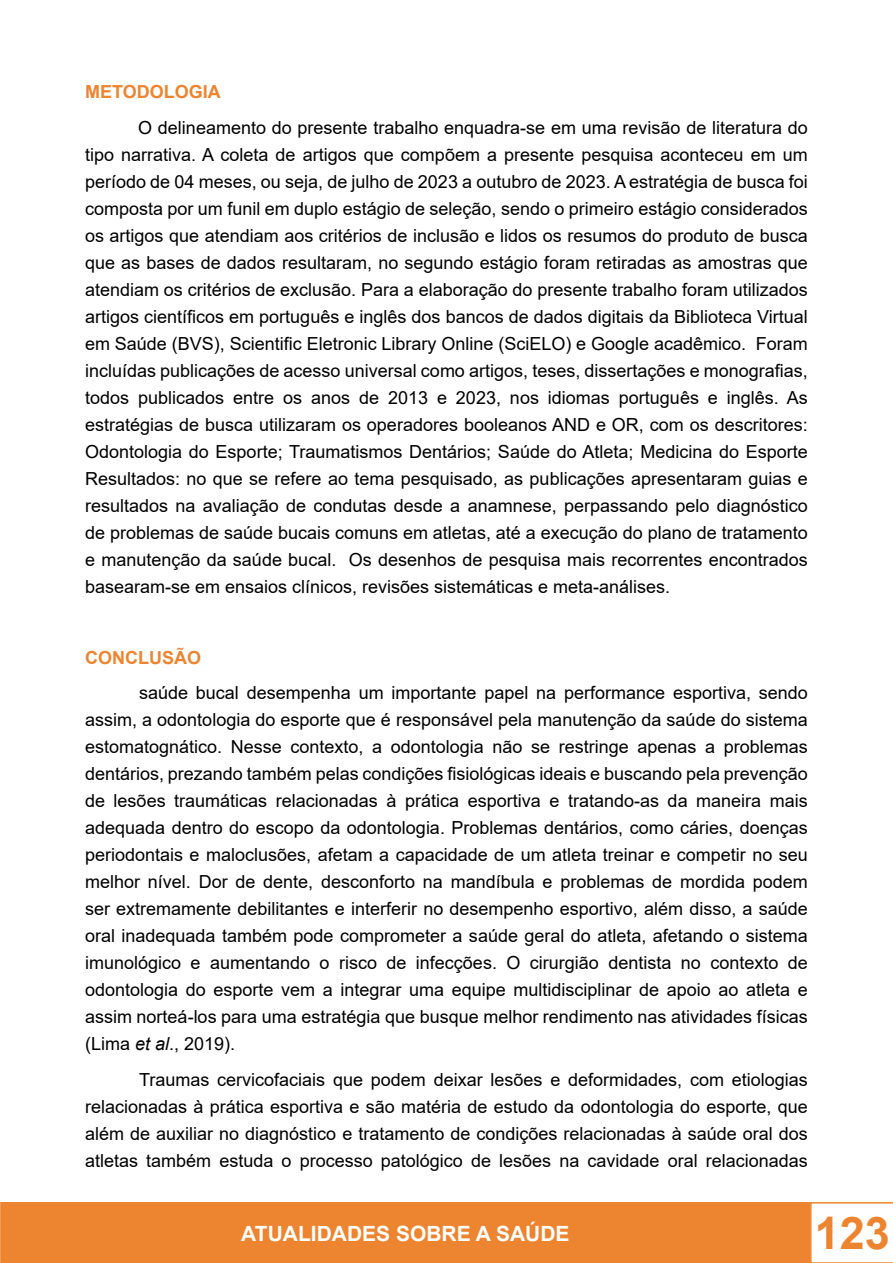
<style>
.page{position:relative;width:893px;height:1263px;background:#fff}
.page>*{position:absolute;margin:0;border:0;box-sizing:border-box;transform-origin:0 0}
.t1{font:700 45px "Arial";color:#ed8430}
.t2{font:700 21px "Arial";color:#fff}
.t3{font:18px/27px "Arial";color:#000;text-align:justify}
.Heading_1{font:700 18px "Arial";color:#ed8430}
.s1{font-style:italic}
</style>
<div class="page">
<svg style="left:0;top:1202px;width:1px;height:61px"></svg>
<div style="left:2px;top:1203px;width:807px;height:60px;background:#ed8430"></div>
<div style="left:1px;top:1202px;width:809px;height:61px;border:2px solid #ed8430"></div>
<svg style="left:810px;top:1202px;width:83px;height:61px"></svg>
<p class="Heading_1" style="left:85px;top:79px;width:137px">METODOLOGIA</p>
<p class="t3" style="left:85px;top:114px;width:724px;text-indent:53px">O delineamento do presente trabalho enquadra-se em uma revisão de literatura do tipo narrativa. A coleta de artigos que compõem a presente pesquisa aconteceu em um período de 04 meses, ou seja, de julho de 2023 a outubro de 2023. A estratégia de busca foi composta por um funil em duplo estágio de seleção, sendo o primeiro estágio considerados os artigos que atendiam aos critérios de inclusão e lidos os resumos do produto de busca que as bases de dados resultaram, no segundo estágio foram retiradas as amostras que atendiam os critérios de exclusão. Para a elaboração do presente trabalho foram utilizados artigos científicos em português e inglês dos bancos de dados digitais da Biblioteca Virtual em Saúde (BVS), Scientific Eletronic Library Online (SciELO) e Google acadêmico. Foram incluídas publicações de acesso universal como artigos, teses, dissertações e monografias, todos publicados entre os anos de 2013 e 2023, nos idiomas português e inglês. As estratégias de busca utilizaram os operadores booleanos AND e OR, com os descritores:<br>Odontologia do Esporte; Traumatismos Dentários; Saúde do Atleta; Medicina do Esporte Resultados: no que se refere ao tema pesquisado, as publicações apresentaram guias e resultados na avaliação de condutas desde a anamnese, perpassando pelo diagnóstico de problemas de saúde bucais comuns em atletas, até a execução do plano de tratamento e manutenção da saúde bucal. Os desenhos de pesquisa mais recorrentes encontrados basearam-se em ensaios clínicos, revisões sistemáticas e meta-análises.</p>
<p class="Heading_1" style="left:85px;top:645px;width:117px">CONCLUSÃO</p>
<p class="t3" style="left:85px;top:679px;width:724px;text-indent:54px">saúde bucal desempenha um importante papel na performance esportiva, sendo assim, a odontologia do esporte que é responsável pela manutenção da saúde do sistema estomatognático. Nesse contexto, a odontologia não se restringe apenas a problemas dentários, prezando também pelas condições fisiológicas ideais e buscando pela prevenção de lesões traumáticas relacionadas à prática esportiva e tratando-as da maneira mais adequada dentro do escopo da odontologia. Problemas dentários, como cáries, doenças periodontais e maloclusões, afetam a capacidade de um atleta treinar e competir no seu melhor nível. Dor de dente, desconforto na mandíbula e problemas de mordida podem ser extremamente debilitantes e interferir no desempenho esportivo, além disso, a saúde oral inadequada também pode comprometer a saúde geral do atleta, afetando o sistema imunológico e aumentando o risco de infecções. O cirurgião dentista no contexto de odontologia do esporte vem a integrar uma equipe multidisciplinar de apoio ao atleta e assim norteá-los para uma estratégia que busque melhor rendimento nas atividades físicas (Lima <span class="s1">et al</span>., 2019).</p>
<p class="t3" style="left:85px;top:1066px;width:724px;text-indent:54px">Traumas cervicofaciais que podem deixar lesões e deformidades, com etiologias relacionadas à prática esportiva e são matéria de estudo da odontologia do esporte, que além de auxiliar no diagnóstico e tratamento de condições relacionadas à saúde oral dos atletas também estuda o processo patológico de lesões na cavidade oral relacionadas</p>
<p class="t2" style="left:241px;top:1218px;width:330px">ATUALIDADES SOBRE A SAÚDE</p>
<h1 class="t1" style="left:815px;top:1202px;width:77px">123</h1>
</div>
